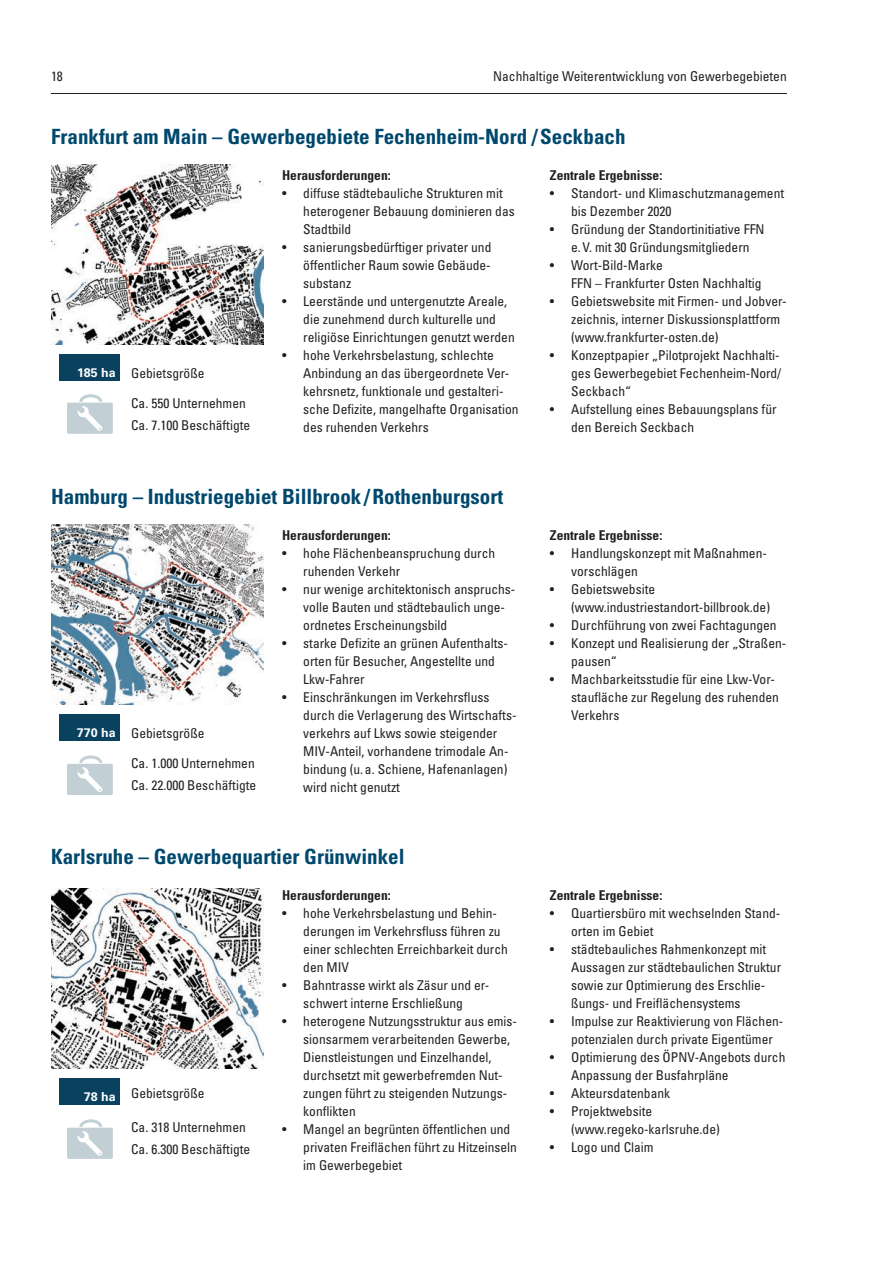
<style>
.page{position:relative;width:893px;height:1263px;background:#fff}
.page>*{position:absolute;margin:0;border:0;box-sizing:border-box;transform-origin:0 0}
.t1{font:700 condensed 21px "Univers";color:#00486d}
.t2{font:condensed 13.5px/18px "Univers";color:#231f20}
.t3{font:700 condensed 13.5px "Univers";color:#231f20}
.s1{font-weight:700;font-stretch:normal;font-size:12.45px;color:#fff}
</style>
<div class="page">
<hr style="left:51px;top:94px;width:736px;height:1px;background:#231f20">
<img style="left:51px;top:165px;width:212px;height:180px">
<div style="left:60px;top:354px;width:60px;height:27px;background:#09415f"></div>
<div style="left:67px;top:403px;width:46px;height:31px;background:#c2d0d6"></div>
<svg style="left:78px;top:394px;width:24px;height:37px"></svg>
<img style="left:51px;top:525px;width:212px;height:180px">
<div style="left:60px;top:714px;width:60px;height:27px;background:#09415f"></div>
<div style="left:67px;top:764px;width:46px;height:31px;background:#c2d0d6"></div>
<svg style="left:78px;top:755px;width:24px;height:37px"></svg>
<img style="left:51px;top:889px;width:212px;height:180px">
<div style="left:60px;top:1078px;width:60px;height:27px;background:#09415f"></div>
<div style="left:67px;top:1128px;width:46px;height:31px;background:#c2d0d6"></div>
<svg style="left:78px;top:1119px;width:24px;height:37px"></svg>
<p class="t2" style="left:51px;top:67px;width:13px">18</p>
<p class="t2" style="left:493px;top:67px;width:295px">Nachhaltige Weiterentwicklung von Gewerbegebieten</p>
<h1 class="t1" style="left:51px;top:124px;width:576px">Frankfurt am Main – Gewerbegebiete Fechenheim-Nord / Seckbach</h1>
<p class="t2" style="left:77px;top:364px;width:129px"><span class="s1">185 ha</span> Gebietsgröße</p>
<p class="t2" style="left:131px;top:392px;width:121px;line-height:22.2px">Ca. 550 Unternehmen<br>Ca. 7.100 Beschäftigte</p>
<p class="t3" style="left:282px;top:167px;width:110px">Herausforderungen:</p>
<p class="t2" style="left:303px;top:184px;width:213px;text-indent:-21px">• diffuse städtebauliche Strukturen mit heterogener Bebauung dominieren das<br>Stadtbild</p>
<p class="t2" style="left:303px;top:238px;width:190px;text-align:justify;text-indent:-21px">• sanierungsbedürftiger privater und öffentlicher Raum sowie Gebäude&shy;substanz</p>
<p class="t2" style="left:303px;top:292px;width:213px;text-indent:-21px">• Leerstände und untergenutzte Areale, die zunehmend durch kulturelle und religiöse Einrichtungen genutzt werden</p>
<p class="t2" style="left:303px;top:346px;width:217px;text-indent:-21px">• hohe Verkehrsbelastung, schlechte Anbindung an das übergeordnete Ver&shy;kehrsnetz, funktionale und gestalteri&shy;sche Defizite, mangelhafte Organisation des ruhenden Verkehrs</p>
<h1 class="t1" style="left:51px;top:484px;width:454px">Hamburg – Industriegebiet Billbrook / Rothenburgsort</h1>
<p class="t2" style="left:77px;top:724px;width:129px"><span class="s1">770 ha</span> Gebietsgröße</p>
<p class="t2" style="left:131px;top:752px;width:127px;line-height:22.2px">Ca. 1.000 Unternehmen<br>Ca. 22.000 Beschäftigte</p>
<p class="t3" style="left:282px;top:527px;width:110px">Herausforderungen:</p>
<p class="t2" style="left:303px;top:544px;width:193px;text-indent:-21px">• hohe Flächenbeanspruchung durch ruhenden Verkehr</p>
<p class="t2" style="left:303px;top:580px;width:214px;text-indent:-21px">• nur wenige architektonisch anspruchs&shy;volle Bauten und städtebaulich unge&shy;ordnetes Erscheinungsbild</p>
<p class="t2" style="left:303px;top:634px;width:206px;text-indent:-21px">• starke Defizite an grünen Aufenthalts&shy;orten für Besucher, Angestellte und<br>Lkw-Fahrer</p>
<p class="t2" style="left:303px;top:688px;width:215px;text-indent:-21px">• Einschränkungen im Verkehrsfluss durch die Verlagerung des Wirtschafts&shy;verkehrs auf Lkws sowie steigender MIV-Anteil, vorhandene trimodale An&shy;bindung (u. a. Schiene, Hafenanlagen) wird nicht genutzt</p>
<h1 class="t1" style="left:51px;top:844px;width:355px">Karlsruhe – Gewerbequartier Grünwinkel</h1>
<p class="t2" style="left:84px;top:1084px;width:122px"><sub>78</sub> <sub>ha</sub> Gebietsgröße</p>
<p class="t2" style="left:131px;top:1116px;width:121px;line-height:22.2px">Ca. 318 Unternehmen<br>Ca. 6.300 Beschäftigte</p>
<p class="t3" style="left:282px;top:887px;width:110px">Herausforderungen:</p>
<p class="t2" style="left:303px;top:904px;width:206px;text-indent:-21px">• hohe Verkehrsbelastung und Behin&shy;derungen im Verkehrsfluss führen zu einer schlechten Erreichbarkeit durch den MIV</p>
<p class="t2" style="left:282px;top:976px;width:209px;text-align:center">• Bahntrasse wirkt als Zäsur und er&shy;schwert interne Erschließung</p>
<p class="t2" style="left:303px;top:1012px;width:215px;text-indent:-21px">• heterogene Nutzungsstruktur aus emis&shy;sionsarmem verarbeitenden Gewerbe, Dienstleistungen und Einzelhandel, durchsetzt mit gewerbefremden Nut&shy;zungen führt zu steigenden Nutzungs&shy;konflikten</p>
<p class="t2" style="left:303px;top:1120px;width:215px;text-indent:-21px">• Mangel an begrünten öffentlichen und privaten Freiflächen führt zu Hitzeinseln im Gewerbegebiet</p>
<p class="t3" style="left:550px;top:167px;width:114px">Zentrale Ergebnisse:</p>
<p class="t2" style="left:571px;top:184px;width:214px;text-indent:-21px">• Standort- und Klimaschutzmanagement bis Dezember 2020</p>
<p class="t2" style="left:550px;top:220px;width:216px;text-align:center">• Gründung der Standortinitiative FFN e. V. mit 30 Gründungsmitgliedern</p>
<p class="t2" style="left:571px;top:256px;width:192px;text-indent:-21px">• Wort-Bild-Marke<br>FFN – Frankfurter Osten Nachhaltig</p>
<p class="t2" style="left:571px;top:292px;width:217px;text-indent:-21px">• Gebietswebsite mit Firmen- und Jobver&shy;zeichnis, interner Diskussionsplattform (www.frankfurter-osten.de)</p>
<p class="t2" style="left:571px;top:346px;width:211px;text-align:justify;text-indent:-21px">• Konzeptpapier „Pilotprojekt Nachhalti&shy;ges Gewerbegebiet Fechenheim-Nord/ Seckbach“</p>
<p class="t2" style="left:571px;top:400px;width:207px;text-indent:-21px">• Aufstellung eines Bebauungsplans für den Bereich Seckbach</p>
<p class="t3" style="left:550px;top:527px;width:114px">Zentrale Ergebnisse:</p>
<p class="t2" style="left:571px;top:544px;width:197px;text-indent:-21px">• Handlungskonzept mit Maßnahmen&shy;vorschlägen</p>
<p class="t2" style="left:571px;top:580px;width:200px;text-indent:-21px">• Gebietswebsite (www.industriestandort-billbrook.de)</p>
<p class="t2" style="left:550px;top:616px;width:228px">• Durchführung von zwei Fachtagungen</p>
<p class="t2" style="left:571px;top:634px;width:217px;text-indent:-21px">• Konzept und Realisierung der „Straßen&shy;pausen“</p>
<p class="t2" style="left:571px;top:670px;width:209px;text-indent:-21px">• Machbarkeitsstudie für eine Lkw-Vor&shy;staufläche zur Regelung des ruhenden<br>Verkehrs</p>
<p class="t3" style="left:550px;top:887px;width:114px">Zentrale Ergebnisse:</p>
<p class="t2" style="left:571px;top:904px;width:211px;text-indent:-21px">• Quartiersbüro mit wechselnden Stand&shy;orten im Gebiet</p>
<p class="t2" style="left:571px;top:940px;width:211px;text-indent:-21px">• städtebauliches Rahmenkonzept mit Aussagen zur städtebaulichen Struktur sowie zur Optimierung des Erschlie&shy;ßungs- und Freiflächensystems</p>
<p class="t2" style="left:571px;top:1012px;width:214px;text-indent:-21px">• Impulse zur Reaktivierung von Flächen&shy;potenzialen durch private Eigentümer</p>
<p class="t2" style="left:571px;top:1048px;width:216px;text-indent:-21px">• Optimierung des ÖPNV-Angebots durch<br>Anpassung der Busfahrpläne</p>
<p class="t2" style="left:550px;top:1084px;width:122px">• Akteursdatenbank</p>
<p class="t2" style="left:571px;top:1102px;width:150px;text-indent:-21px">• Projektwebsite (www.regeko-karlsruhe.de)</p>
<p class="t2" style="left:550px;top:1138px;width:105px">• Logo und Claim</p>
</div>
